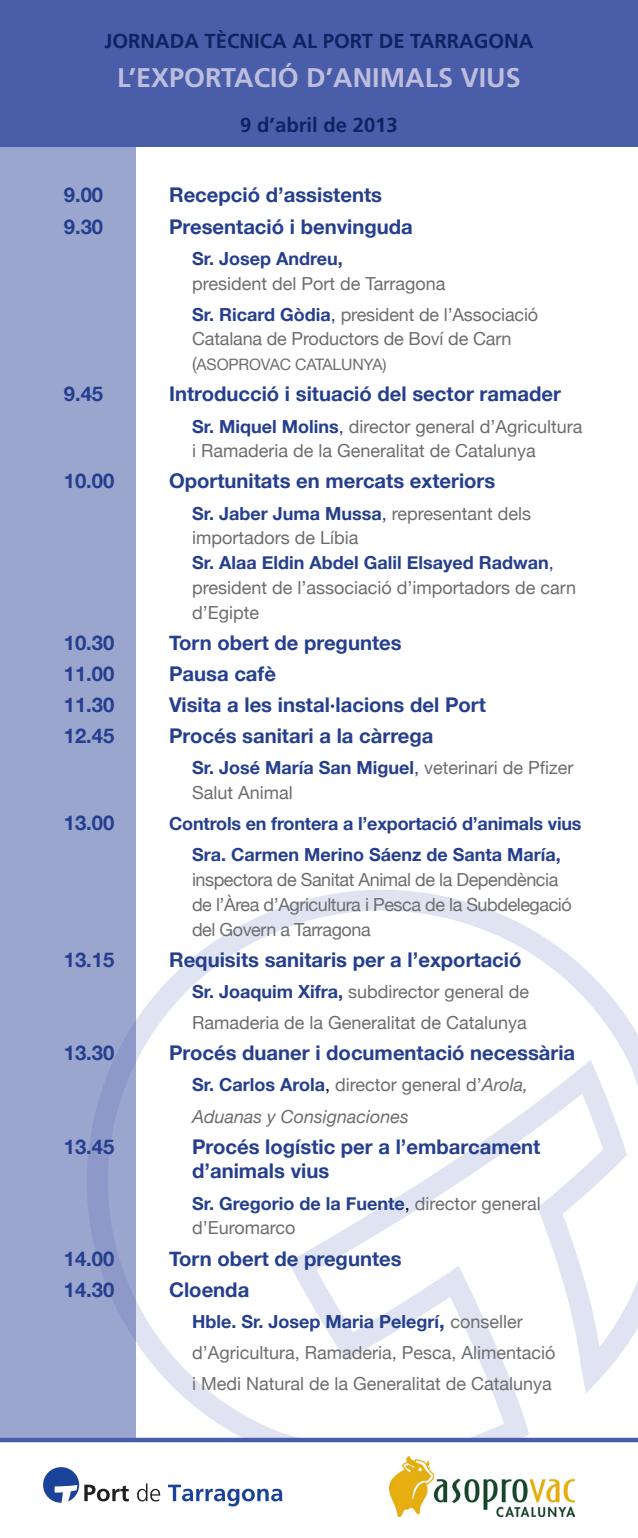
<style>
.page{position:relative;width:638px;height:1538px;background:#fff}
.page>*{position:absolute;margin:0;border:0;box-sizing:border-box;transform-origin:0 0}
.t1{font:700 27px "Frutiger";color:#bdbede}
.t2{font:700 20.25px/24.8px "Helvetica Neue";color:#253f8e}
.t3{font:700 20.25px "Frutiger";color:#102261}
.t4{font:18px/24.8px "Helvetica Neue";color:#6c6d70}
.t5{font:18px/24.8px "Helvetica Neue";letter-spacing:-.025em;color:#6c6d70}
.t6{font:700 18px "Helvetica Neue";color:#253f8e}
.t7{font:italic 18px "Helvetica Neue";color:#6c6d70}
.t8{font:15.75px "Helvetica Neue";letter-spacing:-.01em;color:#6c6d70}
.s1{font-weight:700;color:#253f8e}
.s2{color:#253f8e}
.s3{font-size:18px}
.s4{font-weight:400}
.s5{font-weight:400;color:#6c6d70}
.s6{color:#000}
.s7{font-style:italic}
.s8{font-size:20.25px}
</style>
<div class="page">
<svg style="left:135px;top:889px;width:503px;height:548px"></svg>
<div style="left:0;top:0;width:638px;height:147px;background:#4a5da9"></div>
<div style="left:0;top:147px;width:135px;height:1290px;background:#9ba6cf"></div>
<svg style="left:137px;top:1483px;width:23px;height:18px"></svg>
<svg style="left:168px;top:1484px;width:114px;height:22px"></svg>
<svg style="left:43px;top:1467px;width:86px;height:35px"></svg>
<img style="left:389px;top:1456px;width:185px;height:60px">
<svg style="left:0;top:1437px;width:638px;height:4px;background:#6777b7"></svg>
<p class="t3" style="left:104px;top:29px;width:430px">JORNADA TÈCNICA AL PORT DE TARRAGONA</p>
<p class="t1" style="left:117px;top:62px;width:405px">L’EXPORTACIÓ D’ANIMALS VIUS</p>
<p class="t3" style="left:240px;top:113px;width:159px">9 d’abril de 2013</p>
<p class="t2" style="left:64px;top:183px;width:41px">9.00</p>
<p class="t2" style="left:169px;top:183px;width:214px">Recepció d’assistents</p>
<p class="t2" style="left:64px;top:214px;width:41px">9.30</p>
<p class="t2" style="left:169px;top:214px;width:245px">Presentació i benvinguda</p>
<p class="t6" style="left:192px;top:244px;width:152px">Sr. Josep Andreu,</p>
<p class="t4" style="left:192px;top:272px;width:255px">president del Port de Tarragona</p>
<p class="t4" style="left:192px;top:303px;width:348px"><span class="s1">Sr. Ricard Gòdia</span><span class="s2">,</span> president de l’Associació<br>Catalana de Productors de Boví de Carn</p>
<p class="t8" style="left:192px;top:353px;width:196px"><span class="s3">(</span>ASOPROVAC CATALUNYA)</p>
<p class="t2" style="left:64px;top:382px;width:41px">9.45</p>
<p class="t2" style="left:169px;top:382px;width:393px">Introducció i situació del sector ramader</p>
<p class="t4" style="left:192px;top:415px;width:392px"><span class="s1">Sr. Miquel Molins</span><span class="s2">,</span> director general d’Agricultura i Ramaderia de la Generalitat de Catalunya</p>
<p class="t2" style="left:64px;top:469px;width:52px">10.00</p>
<p class="t2" style="left:169px;top:469px;width:328px">Oportunitats en mercats exteriors</p>
<p class="t6" style="left:192px;top:499px;width:341px">Sr. Jaber Juma Mussa<span class="s4">,</span> <span class="s5">representant dels</span></p>
<p class="t4" style="left:192px;top:526px;width:168px">importadors de Líbia</p>
<p class="t4" style="left:192px;top:551px;width:386px"><span class="s1">Sr. Alaa Eldin Abdel Galil Elsayed Radwan</span><span class="s2">, </span>president de l’associació d’importadors de carn d’Egipte</p>
<p class="t2" style="left:64px;top:630px;width:52px">10.30</p>
<p class="t2" style="left:169px;top:630px;width:234px">Torn obert de preguntes</p>
<p class="t2" style="left:64px;top:661px;width:52px">11.00</p>
<p class="t2" style="left:169px;top:661px;width:108px">Pausa cafè</p>
<p class="t2" style="left:64px;top:693px;width:52px">11.30</p>
<p class="t2" style="left:169px;top:693px;width:318px">Visita a les instal·lacions del Port</p>
<p class="t2" style="left:64px;top:724px;width:52px">12.45</p>
<p class="t2" style="left:169px;top:724px;width:266px">Procés sanitari a la càrrega</p>
<p class="t4" style="left:192px;top:756px;width:383px"><span class="s1">Sr. José María San Miguel</span><span class="s2">,</span> veterinari de Pfizer<br>Salut Animal</p>
<p class="t2" style="left:64px;top:811px;width:52px">13.00</p>
<p class="t6" style="left:169px;top:809px;width:414px">Controls en frontera a l’exportació d’animals vius</p>
<p class="t5" style="left:192px;top:843px;width:381px"><span class="s1">Sra. Carmen Merino Sáenz de Santa María, </span>inspectora de Sanitat Animal de la Dependència de l’Àrea d’Agricultura i Pesca de la Subdelegació del Govern a Tarragona</p>
<p class="t2" style="left:64px;top:947px;width:52px">13.15</p>
<p class="t2" style="left:169px;top:947px;width:354px">Requisits sanitaris per a l’exportació</p>
<p class="t4" style="left:192px;top:980px;width:339px"><span class="s1">Sr. Joaquim Xifra,</span> subdirector general de</p>
<p class="t4" style="left:192px;top:1011px;width:336px">Ramaderia de la Generalitat de Catalunya</p>
<p class="t2" style="left:64px;top:1041px;width:52px">13.30</p>
<p class="t2" style="left:169px;top:1041px;width:408px">Procés duaner i documentació necessària</p>
<p class="t4" style="left:192px;top:1073px;width:338px"><span class="s1">Sr. Carlos Arola</span><span class="s6">,</span> director general d’<span class="s7">Arola,</span></p>
<p class="t7" style="left:192px;top:1103px;width:218px">Aduanas y Consignaciones</p>
<p class="t2" style="left:64px;top:1134px;width:52px">13.45</p>
<p class="t2" style="left:192px;top:1134px;width:350px">Procés logístic per a l’embarcament d’animals vius</p>
<p class="t4" style="left:192px;top:1191px;width:350px"><span class="s1">Sr. Gregorio de la Fuente</span><span class="s6">,</span> director general d’Euromarco</p>
<p class="t2" style="left:64px;top:1246px;width:52px">14.00</p>
<p class="t2" style="left:169px;top:1246px;width:234px">Torn obert de preguntes</p>
<p class="t2" style="left:64px;top:1277px;width:52px">14.30</p>
<p class="t2" style="left:169px;top:1277px;width:82px">Cloenda</p>
<p class="t6" style="left:192px;top:1307px;width:332px">Hble. Sr. Josep Maria Pelegrí<span class="s8">,</span> <span class="s5">conseller</span></p>
<p class="t4" style="left:192px;top:1340px;width:365px">d’Agricultura, Ramaderia, Pesca, Alimentació</p>
<p class="t4" style="left:192px;top:1372px;width:361px">i Medi Natural de la Generalitat de Catalunya</p>
</div>
